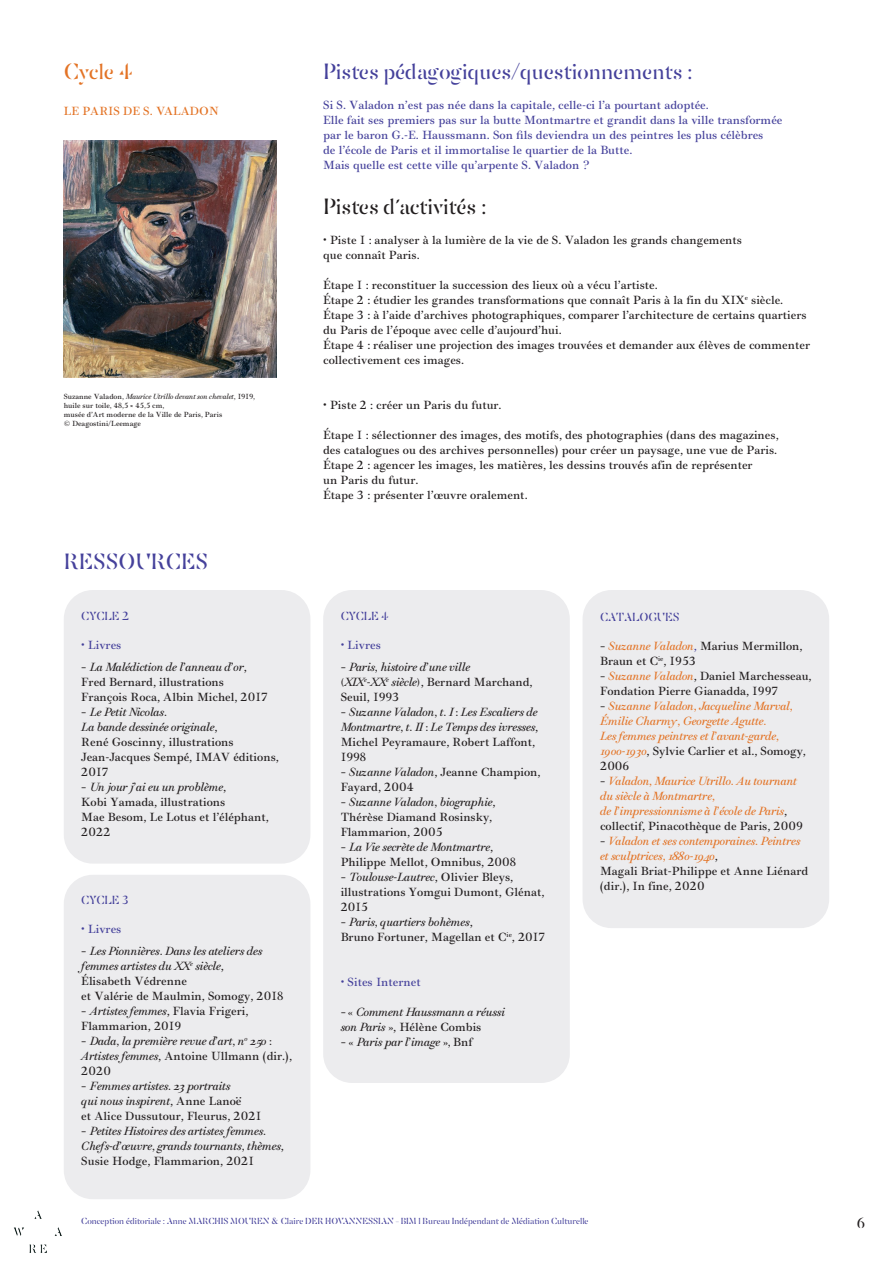
<style>
.page{position:relative;width:893px;height:1263px;background:#fff}
.page>*{position:absolute;margin:0;border:0;box-sizing:border-box;transform-origin:0 0}
.t1{font:22.5px "Graduel Sirius";color:#45419b}
.t2{font:22.5px "Graduel Sirius";color:#231f20}
.t3{font:22.5px "Graduel Sirius";color:#e37325}
.t4{font:15px "Graduel Sirius";color:#231f20}
.t5{font:12px/15px "Graduel Rastaban";color:#231f20}
.t6{font:italic 12px/15px "Graduel";color:#231f20}
.t7{font:12px/15px "Graduel Rastaban";color:#45419b}
.t8{font:italic 12px/15px "Graduel";color:#e37325}
.t9{font:12px "Graduel Sirius";color:#45419b}
.t10{font:12px "Graduel Rastaban";color:#e37325}
.t11{font:9px "Graduel Sirius";color:#45419b}
.t12{font:7.5px/9px "Graduel Rastaban";color:#231f20}
.t13{font:italic 7.5px "Graduel";color:#231f20}
.s1{font-family:"Graduel Rastaban";font-style:normal}
.s2{font-family:"Graduel";font-style:italic}
.s3{font-family:"Graduel";font-style:italic;color:#e37325}
.s4{color:#45419b}
.s5{font-family:"Graduel Rastaban";font-style:normal;color:#231f20}
</style>
<div class="page">
<div style="left:64px;top:590px;width:246px;height:274px;background:#ececee;border-radius:29px"></div>
<div style="left:64px;top:875px;width:246px;height:324px;background:#ececee;border-radius:29px"></div>
<div style="left:323px;top:590px;width:247px;height:493px;background:#ececee;border-radius:29px"></div>
<div style="left:583px;top:590px;width:246px;height:338px;background:#ececee;border-radius:29px"></div>
<img style="left:13px;top:1210px;width:49px;height:43px">
<img style="left:64px;top:140px;width:212px;height:238px">
<h1 class="t3" style="left:64px;top:52px;width:70px">Cycle 4</h1>
<p class="t10" style="left:64px;top:101px;width:157px">LE PARIS DE S. VALADON</p>
<p class="t13" style="left:64px;top:392px;width:193px"><span class="s1">Suzanne Valadon,</span> Maurice Utrillo devant son chevalet<span class="s1">, 1919,</span></p>
<p class="t12" style="left:64px;top:400px;width:160px">huile sur toile, 48,5 × 45,5 cm,<br>musée d’Art moderne de la Ville de Paris, Paris © Deagostini/Leemage</p>
<h1 class="t1" style="left:64px;top:542px;width:146px">RESSOURCES</h1>
<p class="t9" style="left:81px;top:606px;width:49px">CYCLE 2</p>
<p class="t7" style="left:81px;top:636px;width:42px">• Livres</p>
<p class="t6" style="left:81px;top:660px;width:167px"><span class="s1">–</span> La Malédiction de l’anneau d’or<span class="s1">,</span></p>
<p class="t5" style="left:81px;top:674px;width:188px">Fred Bernard, illustrations<br>François Roca, Albin Michel, 2017</p>
<p class="t6" style="left:81px;top:705px;width:138px"><span class="s1">–</span> Le Petit Nicolas.<br>La bande dessinée originale<span class="s1">,</span></p>
<p class="t5" style="left:81px;top:734px;width:199px">René Goscinny, illustrations<br>Jean-Jacques Sempé, IMAV éditions,<br>2017</p>
<p class="t6" style="left:81px;top:780px;width:146px"><span class="s1">–</span> Un jour j’ai eu un problème<span class="s1">,</span></p>
<p class="t5" style="left:81px;top:794px;width:189px">Kobi Yamada, illustrations<br>Mae Besom, Le Lotus et l’éléphant,<br>2022</p>
<p class="t9" style="left:81px;top:889px;width:49px">CYCLE 3</p>
<p class="t7" style="left:81px;top:920px;width:42px">• Livres</p>
<p class="t6" style="left:81px;top:944px;width:182px"><span class="s1">–</span> Les Pionnières. Dans les ateliers des femmes artistes du XX<sup>e</sup> siècle<span class="s1">,</span></p>
<p class="t5" style="left:81px;top:973px;width:204px">Élisabeth Védrenne<br>et Valérie de Maulmin, Somogy, 2018</p>
<p class="t5" style="left:81px;top:1003px;width:169px">– <span class="s2">Artistes femmes</span>, Flavia Frigeri,<br>Flammarion, 2019</p>
<p class="t6" style="left:81px;top:1034px;width:192px"><span class="s1">–</span> Dada, la première revue d’art, n<sup>o</sup> 250 :</p>
<p class="t5" style="left:81px;top:1048px;width:212px"><span class="s2">Artistes femmes</span>, Antoine Ullmann (dir.),<br>2020</p>
<p class="t6" style="left:81px;top:1079px;width:162px"><span class="s1">–</span> Femmes artistes. 23 portraits qui nous inspirent<span class="s1">, Anne Lanoë</span></p>
<p class="t5" style="left:81px;top:1108px;width:182px">et Alice Dussutour, Fleurus, 2021</p>
<p class="t6" style="left:81px;top:1124px;width:204px"><span class="s1">–</span> Petites Histoires des artistes femmes.<br>Chefs-d’œuvre, grands tournants, thèmes<span class="s1">,</span></p>
<p class="t5" style="left:81px;top:1153px;width:174px">Susie Hodge, Flammarion, 2021</p>
<h1 class="t1" style="left:323px;top:52px;width:371px">Pistes pédagogiques/questionnements :</h1>
<p class="t7" style="left:323px;top:97px;width:461px">Si S. Valadon n’est pas née dans la capitale, celle-ci l’a pourtant adoptée.<br>Elle fait ses premiers pas sur la butte Montmartre et grandit dans la ville transformée par le baron G.-E. Haussmann. Son fils deviendra un des peintres les plus célèbres<br>de l’école de Paris et il immortalise le quartier de la Butte.<br>Mais quelle est cette ville qu’arpente S. Valadon ?</p>
<h1 class="t2" style="left:323px;top:187px;width:165px">Pistes d’acttivités :</h1>
<p class="t5" style="left:323px;top:232px;width:420px">• Piste 1 : analyser à la lumière de la vie de S. Valadon les grands changements que connaît Paris.</p>
<p class="t5" style="left:323px;top:277px;width:488px">Étape 1 : reconstituer la succession des lieux où a vécu l’artiste.<br>Étape 2 : étudier les grandes transformations que connaît Paris à la fin du XIX<sup>e</sup> siècle.<br>Étape 3 : à l’aide d’archives photographiques, comparer l’architecture de certains quartiers du Paris de l’époque avec celle d’aujourd’hui.<br>Étape 4 : réaliser une projection des images trouvées et demander aux élèves de commenter collectivement ces images.</p>
<p class="t5" style="left:323px;top:397px;width:180px">• Piste 2 : créer un Paris du futur.</p>
<p class="t5" style="left:323px;top:427px;width:457px">Étape 1 : sélectionner des images, des motifs, des photographies (dans des magazines, des catalogues ou des archives personnelles) pour créer un paysage, une vue de Paris.<br>Étape 2 : agencer les images, les matières, les dessins trouvés afin de représenter<br>un Paris du futur.<br>Étape 3 : présenter l’œuvre oralement.</p>
<p class="t9" style="left:341px;top:606px;width:49px">CYCLE 4</p>
<p class="t7" style="left:341px;top:636px;width:42px">• Livres</p>
<p class="t6" style="left:341px;top:660px;width:131px"><span class="s1">–</span> Paris, histoire d’une ville</p>
<p class="t5" style="left:341px;top:674px;width:193px"><span class="s2">(XIX</span><sup>e</sup><span class="s2">-XX</span><sup>e</sup> <span class="s2">siècle)</span>, Bernard Marchand,<br>Seuil, 1993</p>
<p class="t6" style="left:341px;top:705px;width:199px"><span class="s1">–</span> Suzanne Valadon, t. I : Les Escaliers de<br>Montmartre, t. II : Le Temps des ivresses<span class="s1">,</span></p>
<p class="t5" style="left:341px;top:734px;width:196px">Michel Peyramaure, Robert Laffont,<br>1998</p>
<p class="t5" style="left:341px;top:764px;width:201px">– <span class="s2">Suzanne Valadon</span>, Jeanne Champion,<br>Fayard, 2004</p>
<p class="t6" style="left:341px;top:795px;width:156px"><span class="s1">–</span> Suzanne Valadon, biographie<span class="s1">,</span></p>
<p class="t5" style="left:341px;top:809px;width:153px">Thérèse Diamand Rosinsky,<br>Flammarion, 2005</p>
<p class="t6" style="left:341px;top:840px;width:154px"><span class="s1">–</span> La Vie secrète de Montmartre<span class="s1">,</span></p>
<p class="t5" style="left:341px;top:854px;width:177px">Philippe Mellot, Omnibus, 2008</p>
<p class="t6" style="left:341px;top:870px;width:174px"><span class="s1">–</span> Toulouse-Lautrec<span class="s1">, Olivier Bleys,</span></p>
<p class="t5" style="left:341px;top:884px;width:205px">illustrations Yomgui Dumont, Glénat,<br>2015</p>
<p class="t6" style="left:341px;top:915px;width:133px"><span class="s1">–</span> Paris, quartiers bohèmes<span class="s1">,</span></p>
<p class="t5" style="left:341px;top:929px;width:206px">Bruno Fortuner, Magellan et C<sup>ie</sup>, 2017</p>
<p class="t7" style="left:341px;top:973px;width:82px">• Sites Internet</p>
<p class="t6" style="left:341px;top:1004px;width:166px"><span class="s1">–</span> « Comment Haussmann a réussi</p>
<p class="t5" style="left:341px;top:1018px;width:142px"><span class="s2">son Paris »</span>, Hélène Combis</p>
<p class="t6" style="left:341px;top:1034px;width:133px"><span class="s1">–</span> « Paris par l’image », <span class="s1">Bnf</span></p>
<p class="t9" style="left:600px;top:606px;width:81px">CATALOGUES</p>
<p class="t5" style="left:600px;top:638px;width:204px">– <span class="s3">Suzanne Valadon</span><span class="s4">,</span> Marius Mermillon,<br>Braun et C<sup>ie</sup>, 1953</p>
<p class="t5" style="left:600px;top:668px;width:213px">– <span class="s3">Suzanne Valadon</span>, Daniel Marchesseau,<br>Fondation Pierre Gianadda, 1997</p>
<p class="t8" style="left:600px;top:699px;width:194px"><span class="s5">–</span> Suzanne Valadon, Jacqueline Marval,<br>Émilie Charmy, Georgette Agutte.<br>Les femmes peintres et l’avant-garde,</p>
<p class="t5" style="left:600px;top:743px;width:207px"><span class="s3">1900-1930</span>, Sylvie Carlier et al., Somogy,<br>2006</p>
<p class="t8" style="left:600px;top:774px;width:198px"><span class="s5">–</span> Valadon, Maurice Utrillo. Au tournant du siècle à Montmartre,<br>de l’impressionnisme à l’école de Paris<span class="s5">,</span></p>
<p class="t5" style="left:600px;top:818px;width:204px">collectif, Pinacothèque de Paris, 2009</p>
<p class="t8" style="left:600px;top:834px;width:202px"><span class="s5">–</span> Valadon et ses contemporaines. Peintres et sculptrices, 1880-1940<span class="s5">,</span></p>
<p class="t5" style="left:600px;top:863px;width:210px">Magali Briat-Philippe et Anne Liénard (dir.), In fine, 2020</p>
<p class="t11" style="left:81px;top:1213px;width:509px">Conception éditoriale : Anne MARCHIS MOUREN &amp; Claire DER HOVANNESSIAN – BIM l Bureau Indépendant de Médiation Culturelle</p>
<p class="t4" style="left:857px;top:1210px;width:10px">6</p>
</div>
